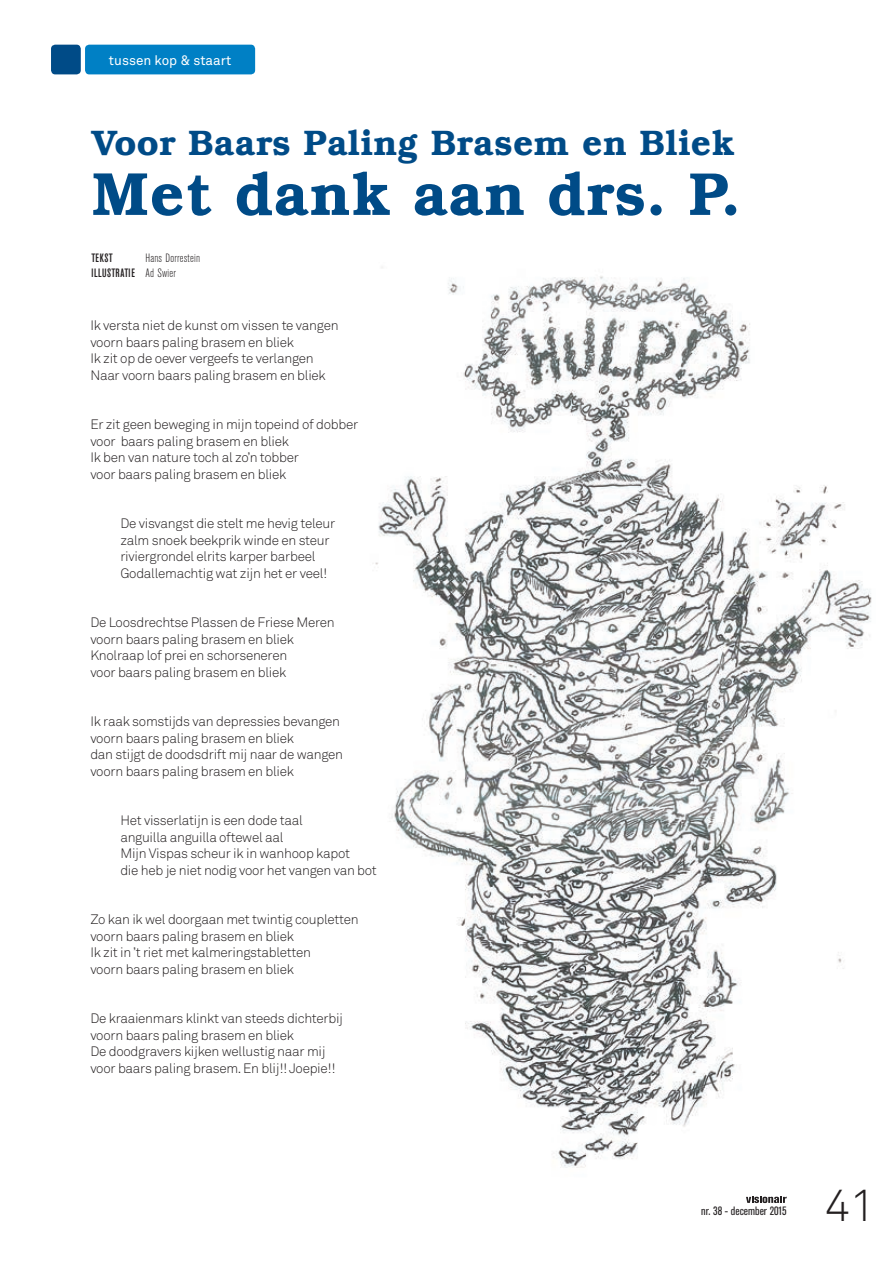
<style>
.page{position:relative;width:893px;height:1263px;background:#fff}
.page>*{position:absolute;margin:0;border:0;box-sizing:border-box;transform-origin:0 0}
.t1{font:600 61.5px "Bookman";color:#004b87}
.t2{font:300 45px "Akkurat";color:#231f20}
.t3{font:600 36px "Bookman";color:#004b87}
.t4{font:300 13.5px/16.5px "Akkurat";letter-spacing:-.02em;color:#231f20}
.t5{font:13.5px "Akkurat";color:#fff}
.t6{font:300 12px/15px "Akzidenz Grotesk Condensed BQ";letter-spacing:.02em;color:#231f20}
.t7{font:12px "Akzidenz Grotesk Condensed BQ";color:#231f20}
.t8{font:500 12px "Akzidenz Grotesk Condensed BQ";letter-spacing:.03em;color:#231f20}
.s1{font-weight:500}
</style>
<div class="page">
<svg style="left:746px;top:1197px;width:41px;height:6px"></svg>
<div style="left:85px;top:45px;width:170px;height:29px;background:#0080c5;border-radius:4px"></div>
<div style="left:51px;top:45px;width:30px;height:29px;background:#004b87;border-radius:4px"></div>
<img style="left:375px;top:267px;width:497px;height:901px">
<p class="t5" style="left:109px;top:52px;width:124px">tussen kop &amp; staart</p>
<h3 class="t3" style="left:91px;top:121px;width:645px">Voor Baars Paling Brasem en Bliek</h3>
<h1 class="t1" style="left:91px;top:157px;width:652px">Met dank aan drs. P.</h1>
<p class="t8" style="left:91px;top:251px;width:23px">TEKST</p>
<p class="t6" style="left:91px;top:251px;width:110px;text-indent:54px">Hans Dorrestein<br><span class="s1">ILLUSTRATIE</span> Ad Swier</p>
<p class="t4" style="left:90px;top:317px;width:250px">Ik versta niet de kunst om vissen te vangen voorn baars paling brasem en bliek<br>Ik zit op de oever vergeefs te verlangen Naar voorn baars paling brasem en bliek</p>
<p class="t4" style="left:90px;top:416px;width:269px">Er zit geen beweging in mijn topeind of dobber voor baars paling brasem en bliek<br>Ik ben van nature toch al zo’n tobber<br>voor baars paling brasem en bliek</p>
<p class="t4" style="left:120px;top:515px;width:216px">De visvangst die stelt me hevig teleur zalm snoek beekprik winde en steur riviergrondel elrits karper barbeel Godallemachtig wat zijn het er veel!</p>
<p class="t4" style="left:90px;top:614px;width:246px">De Loosdrechtse Plassen de Friese Meren voorn baars paling brasem en bliek Knolraap lof prei en schorseneren<br>voor baars paling brasem en bliek</p>
<p class="t4" style="left:90px;top:713px;width:254px">Ik raak somstijds van depressies bevangen voorn baars paling brasem en bliek<br>dan stijgt de doodsdrift mij naar de wangen voorn baars paling brasem en bliek</p>
<p class="t4" style="left:120px;top:812px;width:258px">Het visserlatijn is een dode taal<br>anguilla anguilla oftewel aal<br>Mijn Vispas scheur ik in wanhoop kapot<br>die heb je niet nodig voor het vangen van bot</p>
<p class="t4" style="left:90px;top:911px;width:270px">Zo kan ik wel doorgaan met twintig coupletten voorn baars paling brasem en bliek<br>Ik zit in ’t riet met kalmeringstabletten<br>voorn baars paling brasem en bliek</p>
<p class="t4" style="left:90px;top:1010px;width:254px">De kraaienmars klinkt van steeds dichterbij voorn baars paling brasem en bliek<br>De doodgravers kijken wellustig naar mij voor baars paling brasem. En blij!! Joepie!!</p>
<p class="t7" style="left:701px;top:1204px;width:87px">nr. 38 - december 2015</p>
<h2 class="t2" style="left:825px;top:1179px;width:53px">41</h2>
</div>
